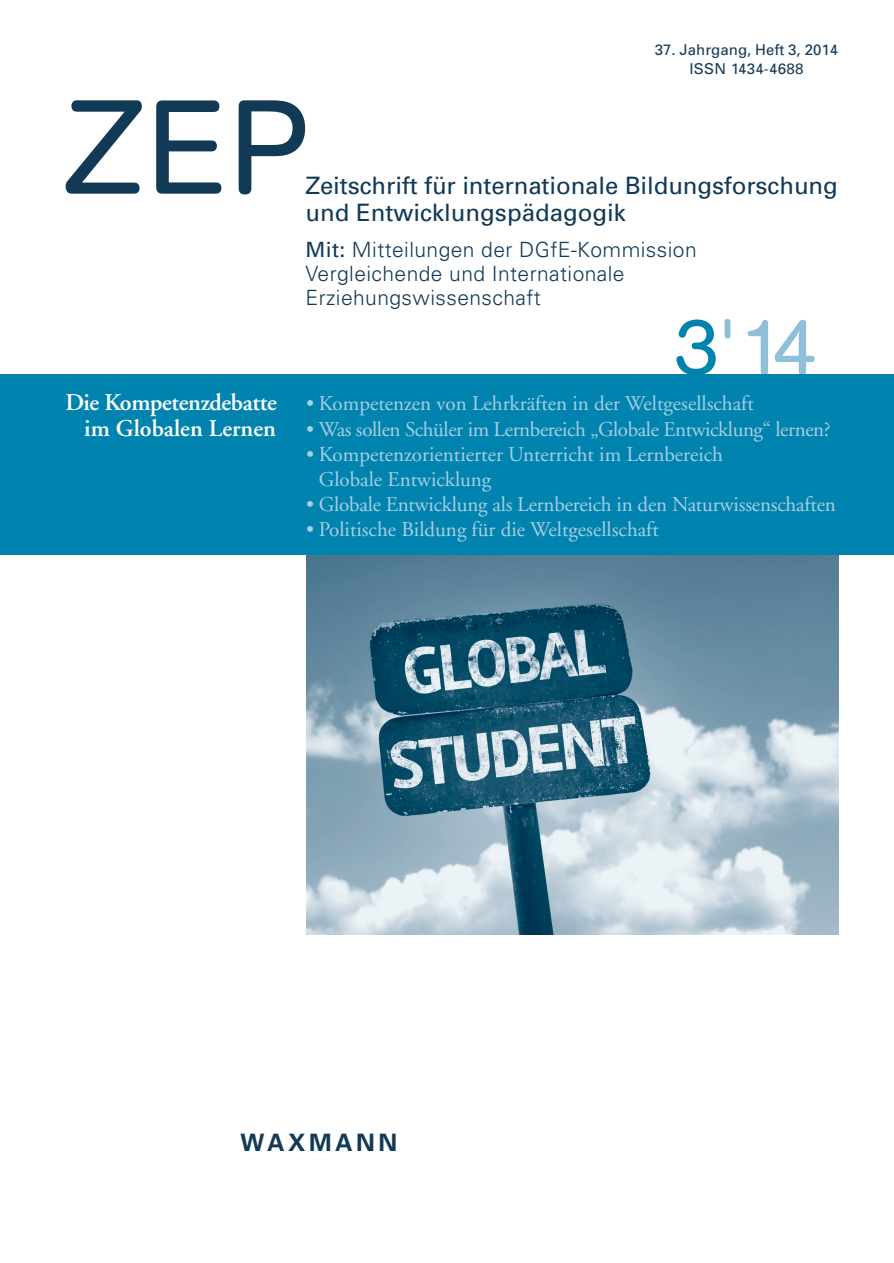
<style>
.page{position:relative;width:894px;height:1263px;background:#fff}
.page>*{position:absolute;margin:0;border:0;box-sizing:border-box;transform-origin:0 0}
.t1{font:132px "AG Book Rounded";color:#123a56}
.t2{font:78px "AG Book Rounded";color:#90c0d9}
.t3{font:24px/27px "Univers";letter-spacing:-.005em;color:#123a56}
.t4{font:600 24px/25.2px "Adobe Garamond";letter-spacing:-.015em;color:#fff;text-align:right}
.t5{font:700 24px "Univers";letter-spacing:.15em;color:#123a56}
.t6{font:21px/25.2px "Adobe Garamond";color:#aacee2}
.t7{font:300 21px/24px "Univers";letter-spacing:.02em;color:#123a56}
.t8{font:21px "Adobe Garamond";letter-spacing:-.02em;color:#aacee2}
.t9{font:15px/19.5px "Univers";color:#123a56;text-align:center}
.s1{font-weight:400}
.s2{color:#0084af}
</style>
<div class="page">
<img style="left:306px;top:555px;width:531px;height:380px">
<div style="left:0;top:374px;width:893px;height:181px;background:#0084af"></div>
<p class="t9" style="left:654px;top:41px;width:185px">37. Jahrgang, Heft 3, 2014<br>ISSN 1434-4688</p>
<h1 class="t1" style="left:63px;top:99px;width:246px">ZEP</h1>
<p class="t3" style="left:305px;top:174px;width:533px">Zeitschrift für internationale Bildungsforschung und Entwicklungspädagogik</p>
<p class="t7" style="left:305px;top:240px;width:392px"><span class="s1">Mit:</span> Mitteilungen der DGfE-Kommission<br>Vergleichende und Internationale<br>Erziehungswissenschaft</p>
<h2 class="t2" style="left:675px;top:319px;width:143px"><span class="s2">3</span>'14</h2>
<p class="t4" style="left:65px;top:392px;width:213px">Die Kompetenzdebatte im Globalen Lernen</p>
<p class="t6" style="left:306px;top:393px;width:449px">• Kompetenzen von Lehrkräften in der Weltgesellschaft</p>
<p class="t8" style="left:306px;top:420px;width:526px">• Was sollen Schüler im Lernbereich „Globale Entwicklung“ lernen?</p>
<p class="t6" style="left:319px;top:443px;width:405px;text-indent:-13px">• Kompetenzorientierter Unterricht im Lernbereich<br>Globale Entwicklung</p>
<p class="t6" style="left:306px;top:494px;width:531px">• Globale Entwicklung als Lernbereich in den Naturwissenschaften</p>
<p class="t6" style="left:306px;top:519px;width:354px">• Politische Bildung für die Weltgesellschaft</p>
<p class="t5" style="left:240px;top:1134px;width:158px">WAXMANN</p>
</div>
